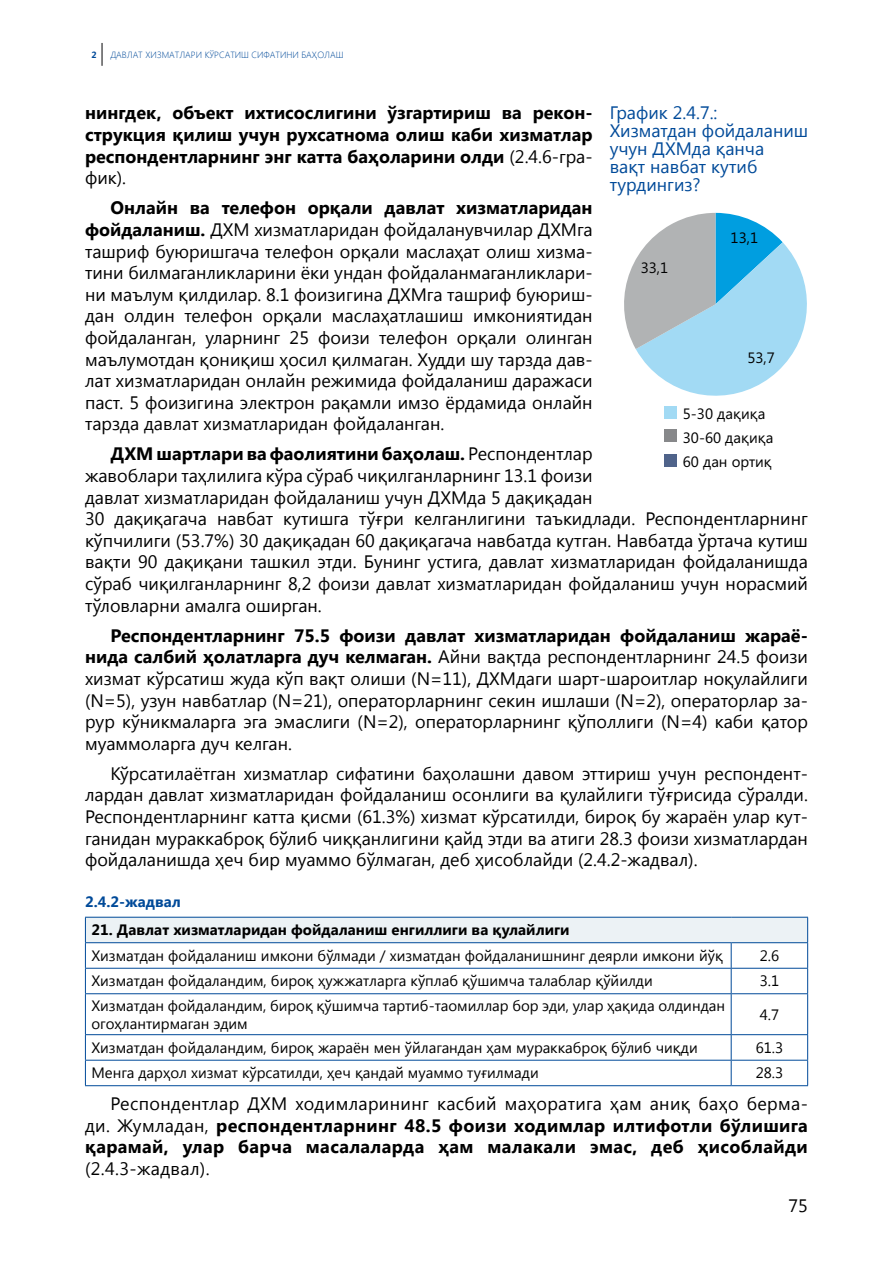
<style>
.page{position:relative;width:893px;height:1263px;background:#fff}
.page>*{position:absolute;margin:0;border:0;box-sizing:border-box;transform-origin:0 0}
.t1{font:18px/21.6px "Segoe UI";color:#000;text-align:justify}
.t2{font:700 18px/21.6px "Segoe UI";letter-spacing:.005em;color:#000;text-align:justify}
.t3{font:18px/18px "Segoe UI";color:#004a99}
.t4{font:15px/24.2px "Segoe UI";color:#000}
.t5{font:700 15px "Segoe UI";color:#000}
.t6{font:700 15px "Segoe UI";color:#004a99}
.t7{font:300 9px "Segoe UI";color:#004a99}
.t8{font:700 9px "Segoe UI";color:#004a99}
.s1{font-weight:400}
.s2{font-weight:700}
</style>
<div class="page">
<hr style="left:101px;top:43px;width:2px;height:23px;background:#58585a">
<div style="left:85px;top:917px;width:723px;height:26px;background:#ecf2f5"></div>
<svg style="left:86px;top:943px;width:645px;height:142px"></svg>
<hr style="left:85px;top:917px;width:646px;height:1px;background:#004a99">
<hr style="left:731px;top:917px;width:77px;height:1px;background:#004a99">
<hr style="left:85px;top:942px;width:646px;height:1px;background:#004a99">
<hr style="left:731px;top:942px;width:77px;height:1px;background:#004a99">
<hr style="left:85px;top:968px;width:646px;height:1px;background:#004a99">
<svg style="left:85px;top:917px;width:1px;height:76px"></svg>
<hr style="left:731px;top:968px;width:77px;height:1px;background:#004a99">
<svg style="left:731px;top:943px;width:1px;height:50px"></svg>
<svg style="left:807px;top:917px;width:1px;height:76px"></svg>
<hr style="left:85px;top:993px;width:646px;height:1px;background:#004a99">
<hr style="left:85px;top:994px;width:1px;height:40px;background:#004a99">
<hr style="left:731px;top:993px;width:77px;height:1px;background:#004a99">
<hr style="left:731px;top:994px;width:1px;height:40px;background:#004a99">
<hr style="left:807px;top:994px;width:1px;height:40px;background:#004a99">
<hr style="left:85px;top:1034px;width:646px;height:1px;background:#004a99">
<hr style="left:731px;top:1034px;width:77px;height:1px;background:#004a99">
<hr style="left:85px;top:1060px;width:646px;height:1px;background:#004a99">
<svg style="left:85px;top:1035px;width:1px;height:50px"></svg>
<hr style="left:731px;top:1060px;width:77px;height:1px;background:#004a99">
<svg style="left:731px;top:1035px;width:1px;height:50px"></svg>
<svg style="left:807px;top:1035px;width:1px;height:50px"></svg>
<hr style="left:85px;top:1085px;width:646px;height:1px;background:#004a99">
<hr style="left:731px;top:1085px;width:77px;height:1px;background:#004a99">
<svg style="left:624px;top:213px;width:183px;height:183px"></svg>
<div style="left:664px;top:407px;width:13px;height:12px;background:#a2daf4"></div>
<div style="left:664px;top:429px;width:13px;height:13px;background:#87888a"></div>
<div style="left:664px;top:454px;width:13px;height:13px;background:#4f638a"></div>
<p class="t8" style="left:91px;top:48px;width:7px">2</p>
<p class="t7" style="left:110px;top:48px;width:235px">ДАВЛАТ ХИЗМАТЛАРИ КЎРСАТИШ СИФАТИНИ БАҲОЛАШ</p>
<p class="t2" style="left:85px;top:101px;width:509px">нингдек, объект ихтисослигини ўзгартириш ва рекон&shy;струкция қилиш учун рухсатнома олиш каби хизматлар респондентларнинг энг катта баҳоларини олди <span class="s1">(2.4.6-гра&shy;фик).</span></p>
<p class="t1" style="left:85px;top:196px;width:509px;text-indent:26px"><span class="s2">Онлайн ва телефон орқали давлат хизматларидан фойдаланиш.</span> ДХМ хизматларидан фойдаланувчилар ДХМга ташриф буюришгача телефон орқали маслаҳат олиш хизма&shy;тини билмаганликларини ёки ундан фойдаланмаганликлари&shy;ни маълум қилдилар. 8.1 фоизигина ДХМга ташриф буюриш&shy;дан олдин телефон орқали маслаҳатлашиш имкониятидан фойдаланган, уларнинг 25 фоизи телефон орқали олинган маълумотдан қониқиш ҳосил қилмаган. Худди шу тарзда дав&shy;лат хизматларидан онлайн режимида фойдаланиш даражаси паст. 5 фоизигина электрон рақамли имзо ёрдамида онлайн тарзда давлат хизматларидан фойдаланган.</p>
<p class="t1" style="left:85px;top:442px;width:724px;text-align:left;text-indent:26px"><span class="s2">ДХМ шартлари ва фаолиятини баҳолаш.</span> Респондентлар<br>жавоблари таҳлилига кўра сўраб чиқилганларнинг 13.1 фоизи<br>давлат хизматларидан фойдаланиш учун ДХМда 5 дақиқадан<br>30 дақиқагача навбат кутишга тўғри келганлигини таъкидлади. Респондентларнинг кўпчилиги (53.7%) 30 дақиқадан 60 дақиқагача навбатда кутган. Навбатда ўртача кутиш вақти 90 дақиқани ташкил этди. Бунинг устига, давлат хизматларидан фойдаланишда сўраб чиқилганларнинг 8,2 фоизи давлат хизматларидан фойдаланиш учун норасмий тўловларни амалга оширган.</p>
<p class="t1" style="left:85px;top:624px;width:724px;text-indent:26px"><span class="s2">Респондентларнинг 75.5 фоизи давлат хизматларидан фойдаланиш жараё&shy;нида салбий ҳолатларга дуч келмаган.</span> Айни вақтда респондентларнинг 24.5 фоизи хизмат кўрсатиш жуда кўп вақт олиши (N=11), ДХМдаги шарт-шароитлар ноқулайлиги (N=5), узун навбатлар (N=21), операторларнинг секин ишлаши (N=2), операторлар за&shy;рур кўникмаларга эга эмаслиги (N=2), операторларнинг қўполлиги (N=4) каби қатор муаммоларга дуч келган.</p>
<p class="t1" style="left:85px;top:762px;width:724px;text-indent:26px">Кўрсатилаётган хизматлар сифатини баҳолашни давом эттириш учун респондент&shy;лардан давлат хизматларидан фойдаланиш осонлиги ва қулайлиги тўғрисида сўралди.<br>Респондентларнинг катта қисми (61.3%) хизмат кўрсатилди, бироқ бу жараён улар кут&shy;ганидан мураккаброқ бўлиб чиққанлигини қайд этди ва атиги 28.3 фоизи хизматлардан фойдаланишда ҳеч бир муаммо бўлмаган, деб ҳисоблайди (2.4.2-жадвал).</p>
<p class="t6" style="left:85px;top:890px;width:97px">2.4.2-жадвал</p>
<p class="t5" style="left:91px;top:919px;width:480px">21. Давлат хизматларидан фойдаланиш енгиллиги ва қулайлиги</p>
<p class="t4" style="left:91px;top:943px;width:633px">Хизматдан фойдаланиш имкони бўлмади / хизматдан фойдаланишнинг деярли имкони йўқ</p>
<p class="t4" style="left:760px;top:943px;width:21px">2.6</p>
<p class="t4" style="left:91px;top:968px;width:563px">Хизматдан фойдаландим, бироқ ҳужжатларга кўплаб қўшимча талаблар қўйилди</p>
<p class="t4" style="left:760px;top:968px;width:21px">3.1</p>
<p class="t4" style="left:91px;top:996px;width:635px;line-height:18px">Хизматдан фойдаландим, бироқ қўшимча тартиб-таомиллар бор эди, улар ҳақида олдиндан огоҳлантирмаган эдим</p>
<p class="t4" style="left:760px;top:1001px;width:21px">4.7</p>
<p class="t4" style="left:91px;top:1035px;width:608px">Хизматдан фойдаландим, бироқ жараён мен ўйлагандан ҳам мураккаброқ бўлиб чиқди</p>
<p class="t4" style="left:756px;top:1035px;width:29px">61.3</p>
<p class="t4" style="left:91px;top:1060px;width:449px">Менга дарҳол хизмат кўрсатилди, ҳеч қандай муаммо туғилмади</p>
<p class="t4" style="left:756px;top:1060px;width:29px">28.3</p>
<p class="t2" style="left:85px;top:1092px;width:724px;text-indent:26px"><span class="s1">Респондентлар ДХМ ходимларининг касбий маҳоратига ҳам аниқ баҳо берма&shy;ди. Жумладан,</span> респондентларнинг 48.5 фоизи ходимлар илтифотли бўлишига қарамай, улар барча масалаларда ҳам малакали эмас, деб ҳисоблайди</p>
<p class="t1" style="left:85px;top:1157px;width:126px">(2.4.3-жадвал).</p>
<p class="t3" style="left:610px;top:103px;width:200px">График 2.4.7.:<br>Хизматдан фойдаланиш учун ДХМда қанча<br>вақт навбат кутиб турдингиз?</p>
<p class="t4" style="left:731px;top:227px;width:29px">13,1</p>
<p class="t4" style="left:641px;top:257px;width:29px">33,1</p>
<p class="t4" style="left:747px;top:347px;width:29px">53,7</p>
<p class="t4" style="left:683px;top:403px;width:92px">5-30 дақиқа<br>30-60 дақиқа<br>60 дан ортиқ</p>
<p class="t1" style="left:788px;top:1194px;width:21px">75</p>
</div>
